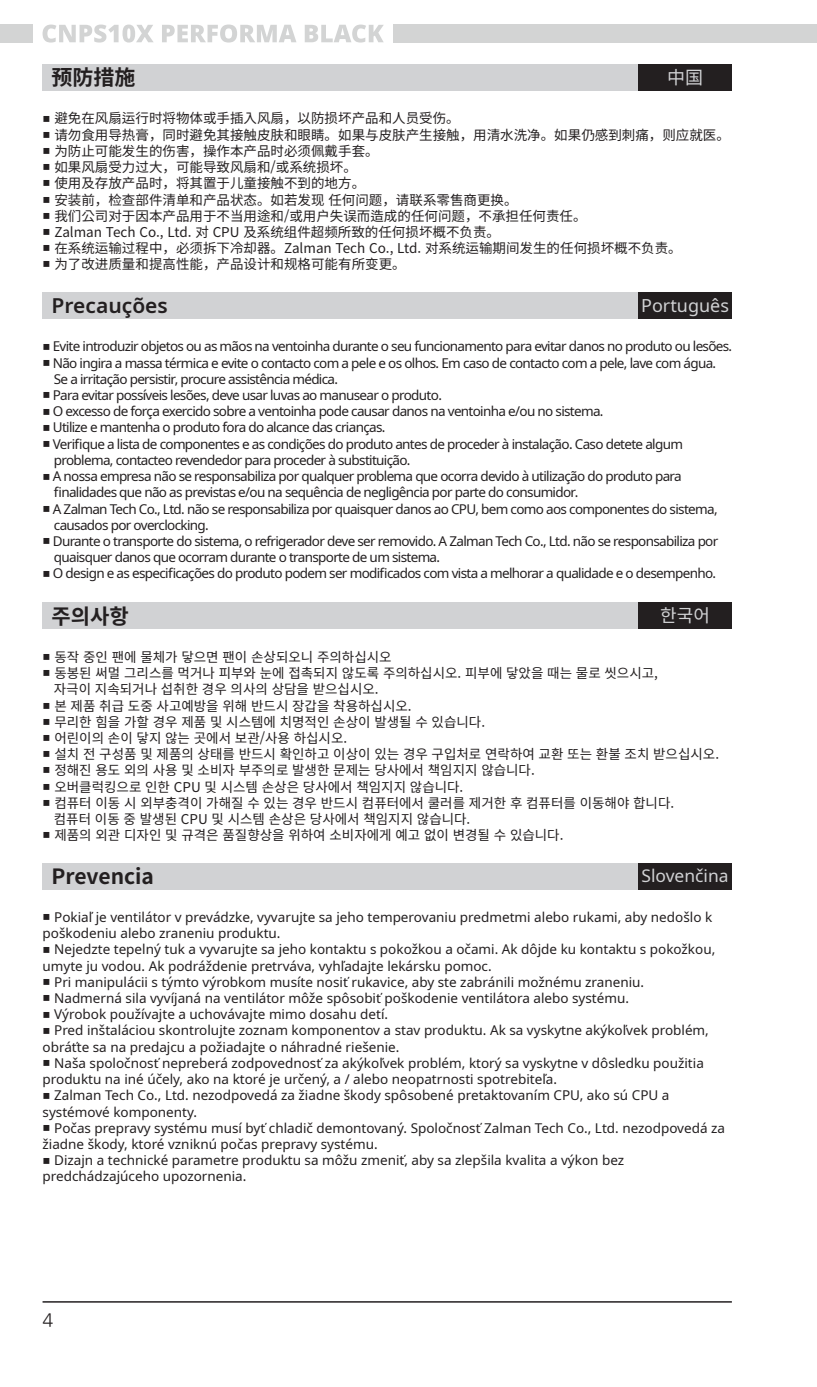
<style>
.page{position:relative;width:817px;height:1387px;background:#fff}
.page>*{position:absolute;margin:0;border:0;box-sizing:border-box;transform-origin:0 0}
.t1{font:700 21px "Noto Sans CJ Kkr";color:#231f20}
.t2{font:600 21px "Noto Sans";color:#231f20}
.t3{font:18px "Noto Sans";color:#d1d2d4}
.t4{font:18px "Noto Sans CJ Kkr";color:#d1d2d4}
.t5{font:18px "Nanum Gothic";color:#231f20}
.t6{font:17.4px "Noto Sans";color:#d1d2d4}
.t7{font:13.5px "Noto Sans";letter-spacing:-.05em;color:#231f20}
.t8{font:13.5px/16.2px "Noto Sans";color:#231f20}
.t9{font:13.5px "Noto Sans CJ Kkr";color:#231f20}
.s1{font-family:"Arial Unicode MS"}
</style>
<div class="page">
<hr style="left:43px;top:1300px;width:688px;height:2px;background:#231f20">
<div style="left:392px;top:25px;width:424px;height:18px;background:#d3d4d4"></div>
<div style="left:0;top:25px;width:33px;height:18px;background:#d3d4d4"></div>
<svg style="left:43px;top:25px;width:110px;height:18px"></svg>
<svg style="left:162px;top:25px;width:134px;height:18px"></svg>
<svg style="left:305px;top:25px;width:79px;height:18px"></svg>
<div style="left:43px;top:64px;width:687px;height:26px;background:#d1d2d4"></div>
<div style="left:43px;top:292px;width:687px;height:26px;background:#d1d2d4"></div>
<div style="left:43px;top:602px;width:687px;height:26px;background:#d1d2d4"></div>
<div style="left:43px;top:862px;width:687px;height:27px;background:#d1d2d4"></div>
<div style="left:638px;top:64px;width:93px;height:26px;background:#231f20"></div>
<div style="left:638px;top:292px;width:93px;height:26px;background:#231f20"></div>
<div style="left:638px;top:602px;width:93px;height:26px;background:#231f20"></div>
<div style="left:638px;top:862px;width:93px;height:27px;background:#231f20"></div>
<p class="t1" style="left:51px;top:65px;width:85px">预防措施</p>
<p class="t9" style="left:43px;top:111px;width:418px"><span class="s1">■</span> 避免在风扇运行时将物体或手插入风扇，以防损坏产品和人员受伤。</p>
<p class="t9" style="left:43px;top:127px;width:688px"><span class="s1">■</span> 请勿食用导热膏，同时避免其接触皮肤和眼睛。如果与皮肤产生接触，用清水洗净。如果仍感到刺痛，则应就医。</p>
<p class="t9" style="left:43px;top:143px;width:337px"><span class="s1">■</span> 为防止可能发生的伤害，操作本产品时必须佩戴手套。</p>
<p class="t9" style="left:43px;top:159px;width:316px"><span class="s1">■</span> 如果风扇受力过大，可能导致风扇和/或系统损坏。</p>
<p class="t9" style="left:43px;top:176px;width:324px"><span class="s1">■</span> 使用及存放产品时，将其置于儿童接触不到的地方。</p>
<p class="t9" style="left:43px;top:192px;width:476px"><span class="s1">■</span> 安装前，检查部件清单和产品状态。如若发现 任何问题，请联系零售商更换。</p>
<p class="t9" style="left:43px;top:208px;width:545px"><span class="s1">■</span> 我们公司对于因本产品用于不当用途和/或用户失误而造成的任何问题，不承担任何责任。</p>
<p class="t9" style="left:43px;top:224px;width:459px"><span class="s1">■</span> Zalman Tech Co., Ltd. 对 CPU 及系统组件超频所致的任何损坏概不负责。</p>
<p class="t9" style="left:43px;top:240px;width:640px"><span class="s1">■</span> 在系统运输过程中，必须拆下冷却器。Zalman Tech Co., Ltd. 对系统运输期间发生的任何损坏概不负责。</p>
<p class="t9" style="left:43px;top:257px;width:364px"><span class="s1">■</span> 为了改进质量和提高性能，产品设计和规格可能有所变更。</p>
<p class="t2" style="left:51px;top:290px;width:118px">Precauções</p>
<p class="t4" style="left:667px;top:67px;width:37px">中国</p>
<p class="t3" style="left:641px;top:292px;width:89px">Português</p>
<p class="t7" style="left:43px;top:337px;width:691px"><span class="s1">■</span> Evite introduzir objetos ou as mãos na ventoinha durante o seu funcionamento para evitar danos no produto ou lesões.</p>
<p class="t7" style="left:43px;top:353px;width:675px"><span class="s1">■</span> Não ingira a massa térmica e evite o contacto com a pele e os olhos. Em caso de contacto com a pele, lave com água.</p>
<p class="t7" style="left:54px;top:369px;width:286px">Se a irritação persistir, procure assistência médica.</p>
<p class="t7" style="left:43px;top:385px;width:401px"><span class="s1">■</span> Para evitar possíveis lesões, deve usar luvas ao manusear o produto.</p>
<p class="t7" style="left:43px;top:402px;width:562px"><span class="s1">■</span> O excesso de força exercido sobre a ventoinha pode causar danos na ventoinha e/ou no sistema.</p>
<p class="t7" style="left:43px;top:418px;width:344px"><span class="s1">■</span> Utilize e mantenha o produto fora do alcance das crianças.</p>
<p class="t7" style="left:43px;top:434px;width:642px"><span class="s1">■</span> Verifique a lista de componentes e as condições do produto antes de proceder à instalação. Caso detete algum</p>
<p class="t7" style="left:54px;top:450px;width:358px">problema, contacteo revendedor para proceder à substituição.</p>
<p class="t7" style="left:43px;top:466px;width:640px"><span class="s1">■</span> A nossa empresa não se responsabiliza por qualquer problema que ocorra devido à utilização do produto para</p>
<p class="t7" style="left:54px;top:483px;width:525px">finalidades que não as previstas e/ou na sequência de negligência por parte do consumidor.</p>
<p class="t7" style="left:43px;top:499px;width:676px"><span class="s1">■</span> A Zalman Tech Co., Ltd. não se responsabiliza por quaisquer danos ao CPU, bem como aos componentes do sistema,</p>
<p class="t7" style="left:54px;top:515px;width:156px">causados por overclocking.</p>
<p class="t7" style="left:43px;top:531px;width:677px"><span class="s1">■</span> Durante o transporte do sistema, o refrigerador deve ser removido. A Zalman Tech Co., Ltd. não se responsabiliza por</p>
<p class="t7" style="left:54px;top:547px;width:387px">quaisquer danos que ocorram durante o transporte de um sistema.</p>
<p class="t7" style="left:43px;top:564px;width:675px"><span class="s1">■</span> O design e as especificações do produto podem ser modificados com vista a melhorar a qualidade e o desempenho.</p>
<p class="t1" style="left:51px;top:604px;width:79px">주의사항</p>
<p class="t4" style="left:660px;top:605px;width:51px">한국어</p>
<p class="t9" style="left:43px;top:649px;width:350px"><span class="s1">■</span> 동작 중인 팬에 물체가 닿으면 팬이 손상되오니 주의하십시오</p>
<p class="t9" style="left:43px;top:665px;width:617px"><span class="s1">■</span> 동봉된 써멀 그리스를 먹거나 피부와 눈에 접촉되지 않도록 주의하십시오. 피부에 닿았을 때는 물로 씻으시고,</p>
<p class="t9" style="left:54px;top:681px;width:326px">자극이 지속되거나 섭취한 경우 의사의 상담을 받으십시오.</p>
<p class="t9" style="left:43px;top:698px;width:370px"><span class="s1">■</span> 본 제품 취급 도중 사고예방을 위해 반드시 장갑을 착용하십시오.</p>
<p class="t9" style="left:43px;top:714px;width:444px"><span class="s1">■</span> 무리한 힘을 가할 경우 제품 및 시스템에 치명적인 손상이 발생될 수 있습니다.</p>
<p class="t9" style="left:43px;top:730px;width:306px"><span class="s1">■</span> 어린이의 손이 닿지 않는 곳에서 보관/사용 하십시오.</p>
<p class="t9" style="left:43px;top:746px;width:678px"><span class="s1">■</span> 설치 전 구성품 및 제품의 상태를 반드시 확인하고 이상이 있는 경우 구입처로 연락하여 교환 또는 환불 조치 받으십시오.</p>
<p class="t9" style="left:43px;top:762px;width:493px"><span class="s1">■</span> 정해진 용도 외의 사용 및 소비자 부주의로 발생한 문제는 당사에서 책임지지 않습니다.</p>
<p class="t9" style="left:43px;top:779px;width:422px"><span class="s1">■</span> 오버클럭킹으로 인한 CPU 및 시스템 손상은 당사에서 책임지지 않습니다.</p>
<p class="t9" style="left:43px;top:795px;width:633px"><span class="s1">■</span> 컴퓨터 이동 시 외부충격이 가해질 수 있는 경우 반드시 컴퓨터에서 쿨러를 제거한 후 컴퓨터를 이동해야 합니다.</p>
<p class="t9" style="left:54px;top:811px;width:418px">컴퓨터 이동 중 발생된 CPU 및 시스템 손상은 당사에서 책임지지 않습니다.</p>
<p class="t9" style="left:43px;top:827px;width:522px"><span class="s1">■</span> 제품의 외관 디자인 및 규격은 품질향상을 위하여 소비자에게 예고 없이 변경될 수 있습니다.</p>
<p class="t1" style="left:51px;top:864px;width:104px">Prevencia</p>
<p class="t6" style="left:641px;top:863px;width:88px">Slovenčina</p>
<p class="t8" style="left:43px;top:909px;width:671px"><span class="s1">■</span> Pokiaľ je ventilátor v prevádzke, vyvarujte sa jeho temperovaniu predmetmi alebo rukami, aby nedošlo k poškodeniu alebo zraneniu produktu.</p>
<p class="t8" style="left:43px;top:941px;width:674px"><span class="s1">■</span> Nejedzte tepelný tuk a vyvarujte sa jeho kontaktu s pokožkou a očami. Ak dôjde ku kontaktu s pokožkou, umyte ju vodou. Ak podráždenie pretrváva, vyhľadajte lekársku pomoc.</p>
<p class="t8" style="left:43px;top:974px;width:603px"><span class="s1">■</span> Pri manipulácii s týmto výrobkom musíte nosiť rukavice, aby ste zabránili možnému zraneniu.</p>
<p class="t8" style="left:43px;top:990px;width:588px"><span class="s1">■</span> Nadmerná sila vyvíjaná na ventilátor môže spôsobiť poškodenie ventilátora alebo systému.</p>
<p class="t8" style="left:43px;top:1006px;width:347px"><span class="s1">■</span> Výrobok používajte a uchovávajte mimo dosahu detí.</p>
<p class="t8" style="left:43px;top:1022px;width:667px"><span class="s1">■</span> Pred inštaláciou skontrolujte zoznam komponentov a stav produktu. Ak sa vyskytne akýkoľvek problém, obráťte sa na predajcu a požiadajte o náhradné riešenie.</p>
<p class="t8" style="left:43px;top:1055px;width:662px"><span class="s1">■</span> Naša spoločnosť nepreberá zodpovednosť za akýkoľvek problém, ktorý sa vyskytne v dôsledku použitia produktu na iné účely, ako na ktoré je určený, a / alebo neopatrnosti spotrebiteľa.</p>
<p class="t8" style="left:43px;top:1087px;width:628px"><span class="s1">■</span> Zalman Tech Co., Ltd. nezodpovedá za žiadne škody spôsobené pretaktovaním CPU, ako sú CPU a systémové komponenty.</p>
<p class="t8" style="left:43px;top:1119px;width:684px"><span class="s1">■</span> Počas prepravy systému musí byť chladič demontovaný. Spoločnosť Zalman Tech Co., Ltd. nezodpovedá za žiadne škody, ktoré vzniknú počas prepravy systému.</p>
<p class="t8" style="left:43px;top:1152px;width:583px"><span class="s1">■</span> Dizajn a technické parametre produktu sa môžu zmeniť, aby sa zlepšila kvalita a výkon bez predchádzajúceho upozornenia.</p>
<h2 class="t5" style="left:43px;top:1311px;width:12px">4</h2>
</div>
